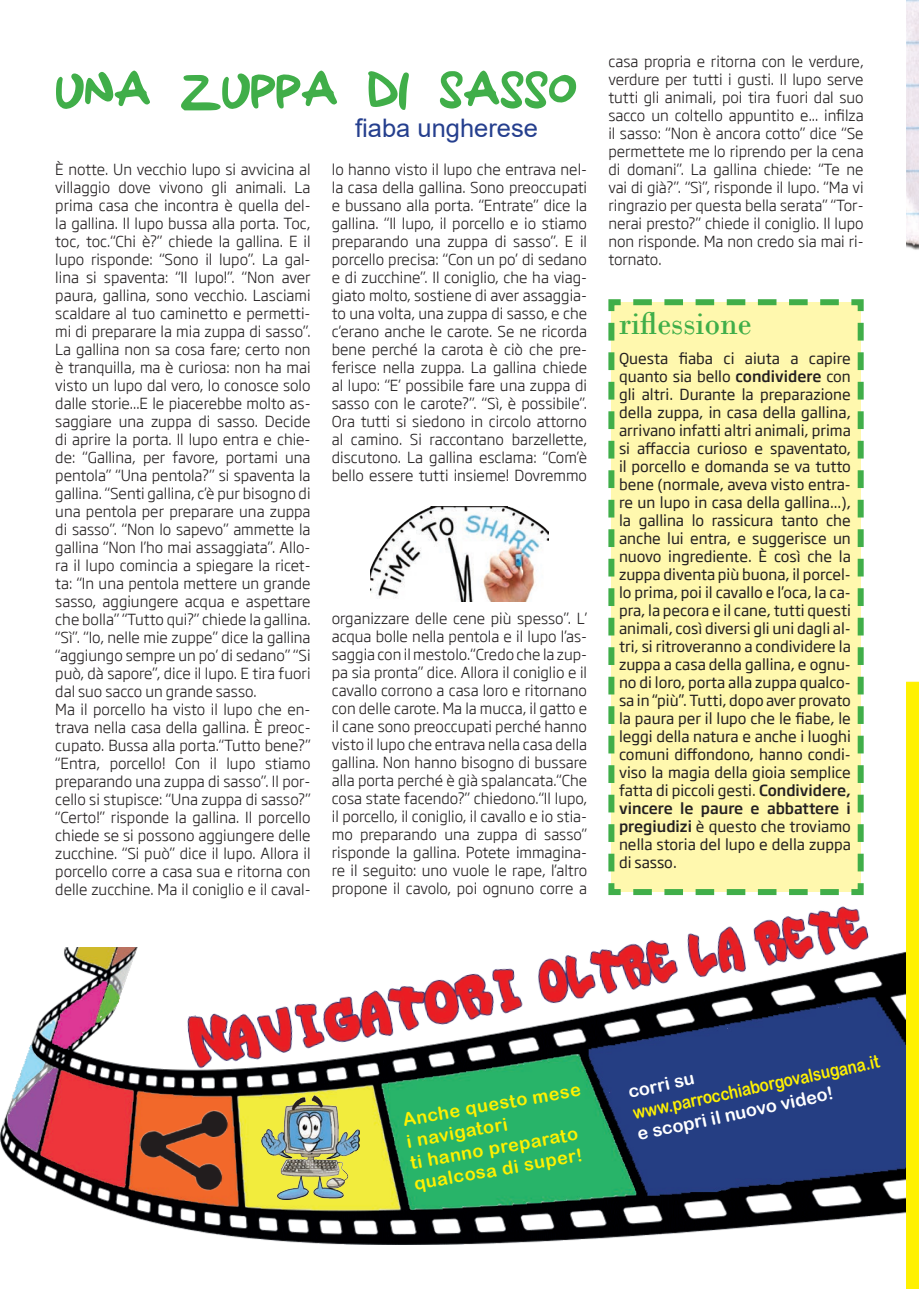
<style>
.page{position:relative;width:919px;height:1289px;background:#fff}
.page>*{position:absolute;margin:0;border:0;box-sizing:border-box;transform-origin:0 0}
.t1{font:70.5px "Alex Bold";color:#40ae49}
.t2{font:33px "Bodoni";color:#40ae49}
.t3{font:25.5px "Arial";color:#253f8e}
.t4{font:18px/21.6px "Arial Rounded MT Bold";color:#fff101}
.t5{font:18px "Arial Rounded MT Bold";color:#fff101;scale:.84 1}
.t6{font:18px "Arial Rounded MT Bold";color:#fff}
.t7{font:300 15px/18px "Soho Gothic Std";color:#231f20;text-align:justify}
.t8{font:15px/18px "Soho Gothic Std";color:#231f20;text-align:justify}
.s1{font-weight:500}
</style>
<div class="page">
<div style="left:906px;top:681px;width:12px;height:607px;background:#fff101"></div>
<img style="left:906px;top:0;width:12px;height:250px">
<div style="left:608px;top:299px;width:256px;height:596px;background:#fff8ae"></div>
<img style="left:0;top:947px;width:905px;height:297px">
<img style="left:370px;top:507px;width:179px;height:94px">
<img style="left:261px;top:1121px;width:98px;height:78px">
<img style="left:135px;top:1100px;width:96px;height:95px">
<img style="left:185px;top:895px;width:711px;height:226px">
<h1 class="t1" style="left:55px;top:60px;width:523px">una zuppa di sasso</h1>
<h3 class="t3" style="left:355px;top:110px;width:184px">fiaba ungherese</h3>
<p class="t7" style="left:55px;top:160px;width:257px;text-align:left">È notte. Un vecchio lupo si avvicina al villaggio dove vivono gli animali. La prima casa che incontra è quella del&shy;la gallina. Il lupo bussa alla porta. Toc, toc, toc.“Chi è?” chiede la gallina. E il lupo risponde: “Sono il lupo”. La gal&shy;lina si spaventa: “Il lupo!”. “Non aver paura, gallina, sono vecchio. Lasciami scaldare al tuo caminetto e permetti&shy;mi di preparare la mia zuppa di sasso”.<br>La gallina non sa cosa fare; certo non è tranquilla, ma è curiosa: non ha mai visto un lupo dal vero, lo conosce solo dalle storie...E le piacerebbe molto as&shy;saggiare una zuppa di sasso. Decide di aprire la porta. Il lupo entra e chie&shy;de: “Gallina, per favore, portami una pentola” “Una pentola?” si spaventa la gallina. “Senti gallina, c’è pur bisogno di una pentola per preparare una zuppa di sasso”. “Non lo sapevo” ammette la gallina “Non l’ho mai assaggiata”. Allo&shy;ra il lupo comincia a spiegare la ricet&shy;ta: “In una pentola mettere un grande sasso, aggiungere acqua e aspettare che bolla” “Tutto qui?” chiede la gallina. “Sì”. “Io, nelle mie zuppe” dice la gallina “aggiungo sempre un po’ di sedano” “Si può, dà sapore”, dice il lupo. E tira fuori dal suo sacco un grande sasso.<br>Ma il porcello ha visto il lupo che en&shy;trava nella casa della gallina. È preoc&shy;cupato. Bussa alla porta.“Tutto bene?” “Entra, porcello! Con il lupo stiamo preparando una zuppa di sasso”. Il por&shy;cello si stupisce: “Una zuppa di sasso?” “Certo!” risponde la gallina. Il porcello chiede se si possono aggiungere delle zucchine. “Si può” dice il lupo. Allora il porcello corre a casa sua e ritorna con delle zucchine. Ma il coniglio e il caval-</p>
<p class="t7" style="left:332px;top:160px;width:257px">lo hanno visto il lupo che entrava nel&shy;la casa della gallina. Sono preoccupati e bussano alla porta. “Entrate” dice la gallina. “Il lupo, il porcello e io stiamo preparando una zuppa di sasso”. E il porcello precisa: “Con un po’ di sedano e di zucchine”. Il coniglio, che ha viag&shy;giato molto, sostiene di aver assaggia&shy;to una volta, una zuppa di sasso, e che c’erano anche le carote. Se ne ricorda bene perché la carota è ciò che pre&shy;ferisce nella zuppa. La gallina chiede al lupo: “E’ possibile fare una zuppa di sasso con le carote?”. “Sì, è possibile”.<br>Ora tutti si siedono in circolo attorno al camino. Si raccontano barzellette, discutono. La gallina esclama: “Com’è bello essere tutti insieme! Dovremmo</p>
<p class="t7" style="left:332px;top:610px;width:257px">organizzare delle cene più spesso”. L’ acqua bolle nella pentola e il lupo l’as&shy;saggia con il mestolo.“Credo che la zup&shy;pa sia pronta” dice. Allora il coniglio e il cavallo corrono a casa loro e ritornano con delle carote. Ma la mucca, il gatto e il cane sono preoccupati perché hanno visto il lupo che entrava nella casa della gallina. Non hanno bisogno di bussare alla porta perché è già spalancata.“Che cosa state facendo?” chiedono.“Il lupo, il porcello, il coniglio, il cavallo e io stia&shy;mo preparando una zuppa di sasso” risponde la gallina. Potete immagina&shy;re il seguito: uno vuole le rape, l’altro propone il cavolo, poi ognuno corre a</p>
<p class="t7" style="left:608px;top:53px;width:257px">casa propria e ritorna con le verdure, verdure per tutti i gusti. Il lupo serve tutti gli animali, poi tira fuori dal suo sacco un coltello appuntito e... infilza il sasso: “Non è ancora cotto” dice “Se permettete me lo riprendo per la cena di domani”. La gallina chiede: “Te ne vai di già?”. “Sì”, risponde il lupo. “Ma vi ringrazio per questa bella serata” “Tor&shy;nerai presto?” chiede il coniglio. Il lupo non risponde. Ma non credo sia mai ri&shy;tornato.</p>
<h2 class="t2" style="left:619px;top:303px;width:134px">riflessione</h2>
<p class="t8" style="left:619px;top:349px;width:233px">Questa fiaba ci aiuta a capire quanto sia bello <span class="s1">condividere</span> con gli altri. Durante la preparazione della zuppa, in casa della gallina, arrivano infatti altri animali, prima si affaccia curioso e spaventato, il porcello e domanda se va tutto bene (normale, aveva visto entra&shy;re un lupo in casa della gallina...), la gallina lo rassicura tanto che anche lui entra, e suggerisce un nuovo ingrediente. È così che la zuppa diventa più buona, il porcel&shy;lo prima, poi il cavallo e l’oca, la ca&shy;pra, la pecora e il cane, tutti questi animali, così diversi gli uni dagli al&shy;tri, si ritroveranno a condividere la zuppa a casa della gallina, e ognu&shy;no di loro, porta alla zuppa qualco&shy;sa in “più”. Tutti, dopo aver provato la paura per il lupo che le fiabe, le leggi della natura e anche i luoghi comuni diffondono, hanno condi&shy;viso la magia della gioia semplice fatta di piccoli gesti. <span class="s1">Condividere, vincere le paure e abbattere i pregiudizi</span> è questo che troviamo nella storia del lupo e della zuppa di sasso.</p>
<p class="t5" style="left:630px;top:1102px;width:301px;rotate:-12deg">www.parrocchiaborgovalsugana.it</p>
<p class="t4" style="left:401px;top:1109px;width:182px;rotate:-10deg">Anche questo mese i navigatori<br>ti hanno preparato qualcosa di super!</p>
<p class="t6" style="left:626px;top:1081px;width:69px;rotate:-12deg">corri su</p>
<p class="t6" style="left:635px;top:1123px;width:201px;rotate:-12deg">e scopri il nuovo video!</p>
</div>
